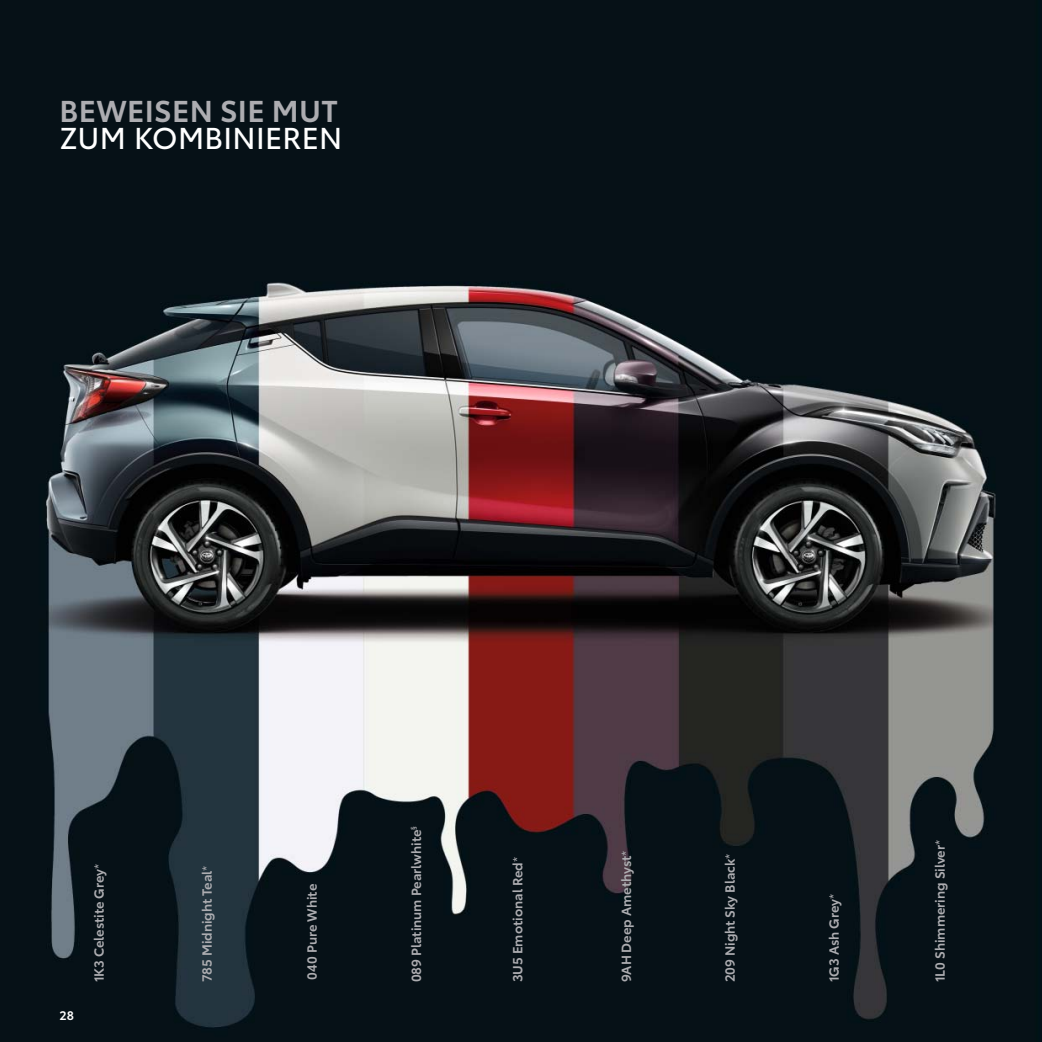
<style>
.page{position:relative;width:1042px;height:1042px;background:#fff}
.page>*{position:absolute;margin:0;border:0;box-sizing:border-box;transform-origin:0 0}
.t1{font:600 29.75px "Toyota Type";letter-spacing:.01em;color:#adadb1}
.t2{font:29.75px "Toyota Type";letter-spacing:.01em;color:#fff}
.t3{font:600 13.12px "Toyota Type";color:#adadb1}
.t4{font:600 12.25px "Toyota Type";color:#fff}
.s1{font-weight:400}
</style>
<div class="page">
<img style="left:0;top:0;width:1042px;height:1041px">
<h1 class="t1" style="left:60px;top:99px;width:280px">BEWEISEN SIE MUT</h1>
<h1 class="t2" style="left:60px;top:126px;width:284px">ZUM KOMBINIEREN</h1>
<p class="t4" style="left:60px;top:1010px;width:16px">28</p>
<p class="t3" style="left:94px;top:982px;width:120px;rotate:-90deg">1K3 Celestite Grey<span class="s1">*</span></p>
<p class="t3" style="left:202px;top:982px;width:118px;rotate:-90deg">785 Midnight Teal<span class="s1">*</span></p>
<p class="t3" style="left:307px;top:979px;width:97px;rotate:-90deg">040 Pure White</p>
<p class="t3" style="left:411px;top:982px;width:158px;rotate:-90deg">089 Platinum Pearlwhite<sup>§</sup></p>
<p class="t3" style="left:621px;top:982px;width:134px;rotate:-90deg">9AH Deep Amethyst<span class="s1">*</span></p>
<p class="t3" style="left:513px;top:982px;width:127px;rotate:-90deg">3U5 Emotional Red<span class="s1">*</span></p>
<p class="t3" style="left:725px;top:982px;width:131px;rotate:-90deg">209 Night Sky Black<span class="s1">*</span></p>
<p class="t3" style="left:829px;top:982px;width:90px;rotate:-90deg">1G3 Ash Grey<span class="s1">*</span></p>
<p class="t3" style="left:935px;top:982px;width:144px;rotate:-90deg">1L0 Shimmering Silver<span class="s1">*</span></p>
</div>
